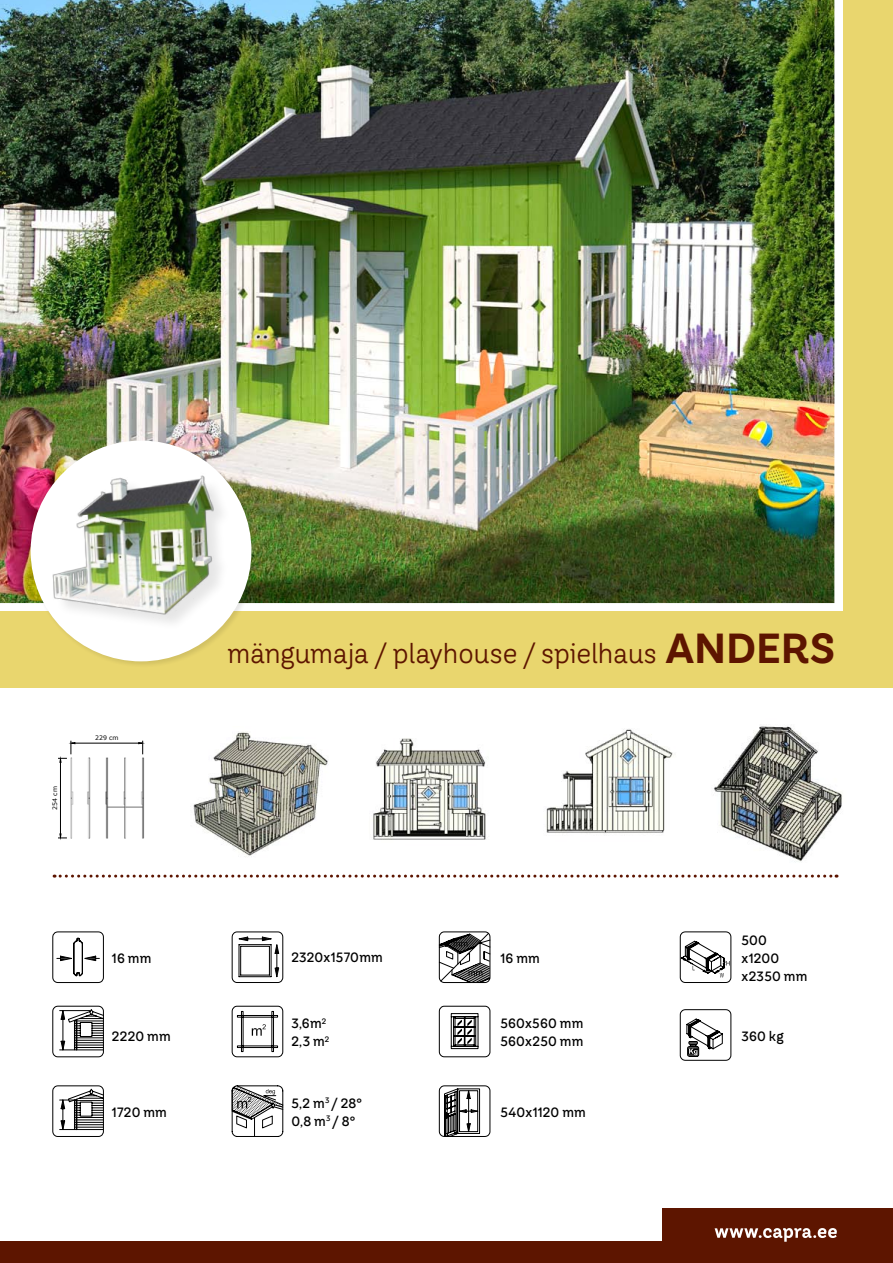
<style>
.page{position:relative;width:893px;height:1263px;background:#fff}
.page>*{position:absolute;margin:0;border:0;box-sizing:border-box;transform-origin:0 0}
.t1{font:27px "TT Hazelnuts";letter-spacing:-.005em;color:#5d1500}
.t2{font:500 13.5px/18px "TT Hazelnuts";letter-spacing:.015em;color:#000}
.t3{font:6.15px "Verdana";color:#000}
.s1{font-weight:700;font-size:42px}
</style>
<div class="page">
<div style="left:662px;top:1208px;width:231px;height:55px;background:#5d1500"></div>
<div style="left:1px;top:1241px;width:892px;height:21px;background:#5d1500"></div>
<div style="left:0;top:611px;width:893px;height:77px;background:#e9d66e"></div>
<img style="left:0;top:0;width:834px;height:603px">
<div style="left:844px;top:0;width:49px;height:652px;background:#e9d66e"></div>
<svg style="left:54px;top:874px;width:783px;height:3px"></svg>
<svg style="left:52px;top:931px;width:52px;height:52px"></svg>
<svg style="left:52px;top:1006px;width:52px;height:51px"></svg>
<svg style="left:52px;top:1085px;width:52px;height:52px"></svg>
<svg style="left:439px;top:1085px;width:51px;height:52px"></svg>
<svg style="left:439px;top:1006px;width:51px;height:51px"></svg>
<svg style="left:232px;top:1085px;width:51px;height:52px"></svg>
<svg style="left:232px;top:931px;width:51px;height:52px"></svg>
<svg style="left:232px;top:1006px;width:51px;height:51px"></svg>
<svg style="left:680px;top:931px;width:51px;height:52px"></svg>
<svg style="left:680px;top:1009px;width:51px;height:52px"></svg>
<svg style="left:439px;top:931px;width:51px;height:52px"></svg>
<div style="left:30px;top:440px;width:229px;height:228px;background:#000;opacity:.1"></div>
<div style="left:31px;top:440px;width:220px;height:221px;background:#fff;border-radius:50%"></div>
<img style="left:31px;top:449px;width:220px;height:191px">
<div style="left:2px;top:1242px;width:891px;height:21px;background:#5d1500"></div>
<svg style="left:714px;top:1228px;width:123px;height:14px"></svg>
<img style="left:193px;top:732px;width:135px;height:125px">
<img style="left:373px;top:738px;width:113px;height:102px">
<img style="left:546px;top:729px;width:127px;height:105px">
<img style="left:714px;top:726px;width:129px;height:136px">
<img style="left:59px;top:743px;width:86px;height:97px">
<hr style="left:75px;top:743px;width:64px;height:1px;background:#000">
<svg style="left:138px;top:741px;width:5px;height:13px"></svg>
<hr style="left:60px;top:762px;width:1px;height:72px;background:#000">
<svg style="left:58px;top:834px;width:9px;height:5px"></svg>
<svg style="left:58px;top:741px;width:17px;height:21px"></svg>
<p class="t3" style="left:51px;top:810px;width:25px;rotate:-90deg">254 cm</p>
<p class="t3" style="left:95px;top:733px;width:25px">229 cm</p>
<h1 class="t1" style="left:227px;top:636px;width:609px">mängumaja / playhouse / spielhaus <span class="s1">ANDERS</span></h1>
<p class="t2" style="left:291px;top:948px;width:93px">2320x1570mm</p>
<p class="t2" style="left:112px;top:949px;width:41px">16 mm</p>
<p class="t2" style="left:500px;top:949px;width:41px">16 mm</p>
<p class="t2" style="left:741px;top:931px;width:68px">500 x1200 x2350 mm</p>
<p class="t2" style="left:291px;top:1014px;width:39px">3,6m<sup>2<br></sup>2,3 m<sup>2</sup></p>
<p class="t2" style="left:500px;top:1014px;width:85px">560x560 mm<br>560x250 mm</p>
<p class="t2" style="left:112px;top:1027px;width:60px">2220 mm</p>
<p class="t2" style="left:741px;top:1027px;width:44px">360 kg</p>
<p class="t2" style="left:112px;top:1103px;width:57px">1720 mm</p>
<p class="t2" style="left:291px;top:1094px;width:72px">5,2 m<sup>3</sup> / 28°<br>0,8 m<sup>3</sup> / 8°</p>
<p class="t2" style="left:500px;top:1103px;width:87px">540x1120 mm</p>
</div>
